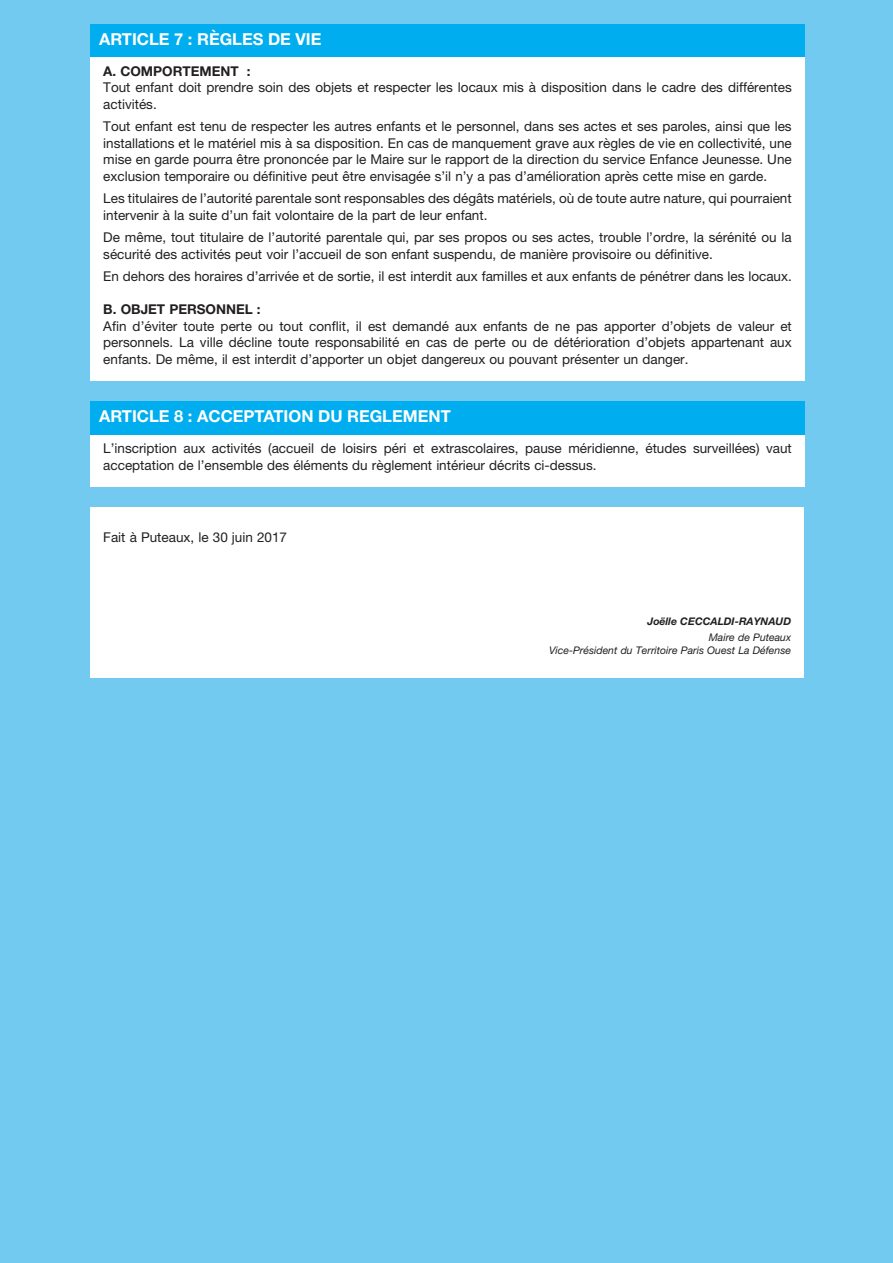
<style>
.page{position:relative;width:893px;height:1263px;background:#72caf1}
.page>*{position:absolute;margin:0;border:0;box-sizing:border-box;transform-origin:0 0}
.t1{font:700 16.5px "Helvetica Neue LT Std";color:#fff}
.t2{font:13.5px/16.5px "Helvetica Neue LT Std";color:#231f20}
.t3{font:700 13.5px "Helvetica Neue LT Std";color:#231f20}
.t4{font:italic 10.5px/12.6px "Helvetica Neue LT Std";color:#231f20;text-align:right}
.t5{font:italic 700 10.5px "Helvetica Neue LT Std";color:#231f20}
</style>
<div class="page">
<div style="left:91px;top:24px;width:714px;height:34px;background:#00aeef"></div>
<div style="left:91px;top:401px;width:714px;height:34px;background:#00aeef"></div>
<div style="left:91px;top:58px;width:714px;height:323px;background:#fff"></div>
<div style="left:91px;top:435px;width:714px;height:51px;background:#fff"></div>
<div style="left:91px;top:507px;width:713px;height:171px;background:#fff"></div>
<p class="t1" style="left:99px;top:29px;width:224px">ARTICLE 7 : RÈGLES DE VIE</p>
<p class="t3" style="left:103px;top:63px;width:149px">A. COMPORTEMENT :</p>
<p class="t2" style="left:103px;top:79px;width:690px">Tout enfant doit prendre soin des objets et respecter les locaux mis à disposition dans le cadre des différentes activités.</p>
<p class="t2" style="left:103px;top:118px;width:690px;text-align:justify">Tout enfant est tenu de respecter les autres enfants et le personnel, dans ses actes et ses paroles, ainsi que les installations et le matériel mis à sa disposition. En cas de manquement grave aux règles de vie en collectivité, une mise en garde pourra être prononcée par le Maire sur le rapport de la direction du service Enfance Jeunesse. Une exclusion temporaire ou définitive peut être envisagée s’il n’y a pas d’amélioration après cette mise en garde.</p>
<p class="t2" style="left:103px;top:190px;width:690px">Les titulaires de l’autorité parentale sont responsables des dégâts matériels, où de toute autre nature, qui pourraient intervenir à la suite d’un fait volontaire de la part de leur enfant.</p>
<p class="t2" style="left:103px;top:229px;width:690px">De même, tout titulaire de l’autorité parentale qui, par ses propos ou ses actes, trouble l’ordre, la sérénité ou la sécurité des activités peut voir l’accueil de son enfant suspendu, de manière provisoire ou définitive.</p>
<p class="t2" style="left:103px;top:268px;width:690px">En dehors des horaires d’arrivée et de sortie, il est interdit aux familles et aux enfants de pénétrer dans les locaux.</p>
<p class="t3" style="left:103px;top:301px;width:159px">B. OBJET PERSONNEL :</p>
<p class="t2" style="left:103px;top:318px;width:690px;text-align:justify">Afin d’éviter toute perte ou tout conflit, il est demandé aux enfants de ne pas apporter d’objets de valeur et personnels. La ville décline toute responsabilité en cas de perte ou de détérioration d’objets appartenant aux enfants. De même, il est interdit d’apporter un objet dangereux ou pouvant présenter un danger.</p>
<p class="t1" style="left:99px;top:406px;width:353px">ARTICLE 8 : ACCEPTATION DU REGLEMENT</p>
<p class="t2" style="left:103px;top:440px;width:690px">L’inscription aux activités (accueil de loisirs péri et extrascolaires, pause méridienne, études surveillées) vaut acceptation de l’ensemble des éléments du règlement intérieur décrits ci-dessus.</p>
<p class="t2" style="left:103px;top:529px;width:185px">Fait à Puteaux, le 30 juin 2017</p>
<p class="t5" style="left:647px;top:614px;width:145px">Joëlle CECCALDI-RAYNAUD</p>
<p class="t4" style="left:549px;top:631px;width:244px">Maire de Puteaux<br>Vice-Président du Territoire Paris Ouest La Défense</p>
</div>
